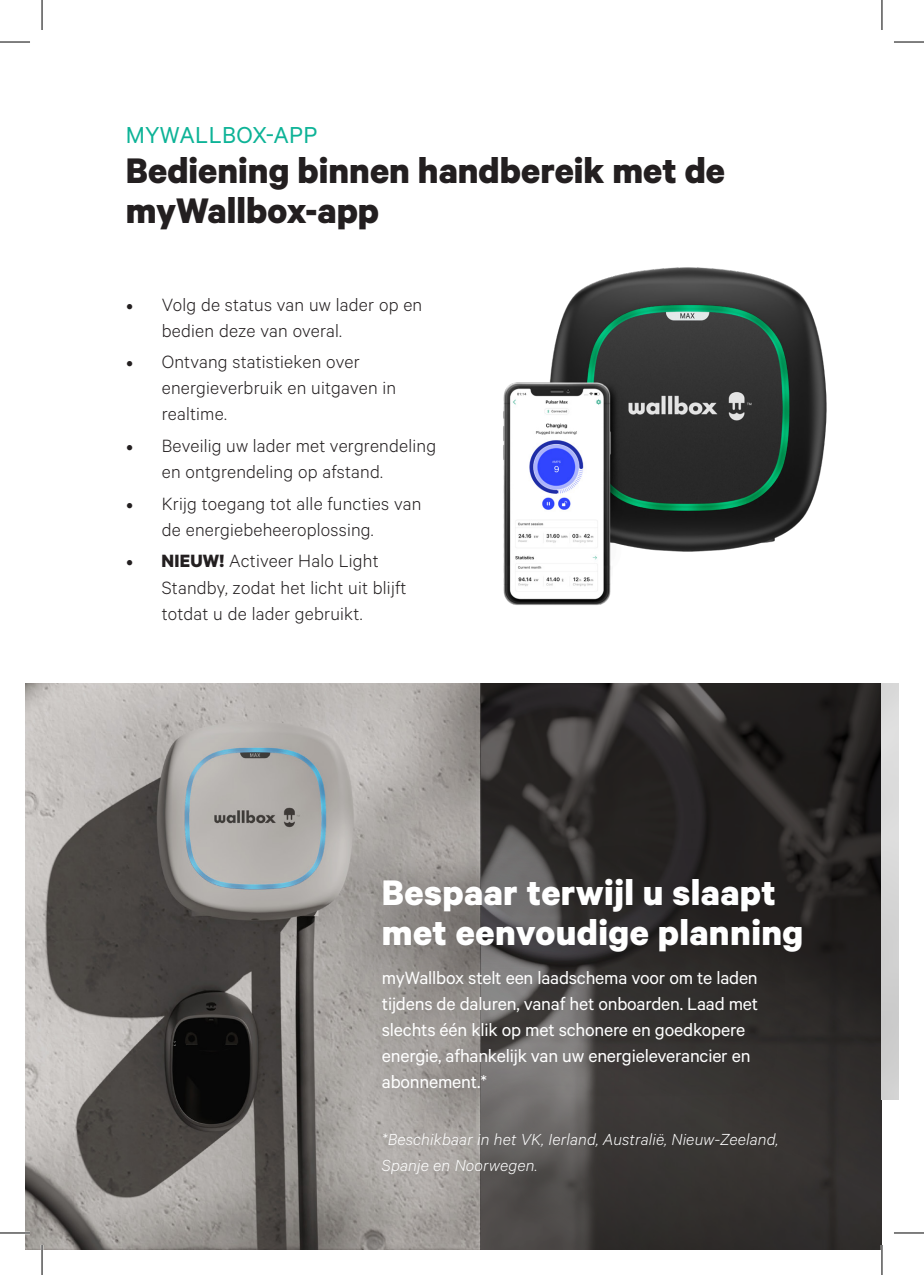
<style>
.page{position:relative;width:924px;height:1275px;background:#fff}
.page>*{position:absolute;margin:0;border:0;box-sizing:border-box;transform-origin:0 0}
.t1{font:700 40px/40px "Calibre";color:#231f20}
.t2{font:700 40px/40px "Calibre";letter-spacing:.01em;color:#fff}
.t3{font:26px "Calibre";letter-spacing:.01em;color:#0db397}
.t4{font:300 20px/26px "Calibre";letter-spacing:.01em;color:#231f20}
.t5{font:20px/26px "Calibre";letter-spacing:-.01em;color:#fff}
.t6{font:italic 300 18px/26px "Calibre";letter-spacing:.01em;color:#fff}
.s1{font-family:"Minion Pro";font-weight:400}
.s2{font-weight:700}
</style>
<div class="page">
<img style="left:25px;top:684px;width:455px;height:566px">
<img style="left:503px;top:267px;width:324px;height:338px">
<svg style="left:480px;top:684px;width:401px;height:566px"></svg>
<div style="left:347px;top:936px;width:443px;height:189px;background:#231f20;opacity:.51"></div>
<div style="left:346px;top:842px;width:491px;height:145px;background:#231f20;opacity:.51"></div>
<hr style="left:0;top:1231px;width:30px;height:3px;background:#fff">
<hr style="left:41px;top:1245px;width:2px;height:30px;background:#fff">
<hr style="left:880px;top:1245px;width:2px;height:30px;background:#fff">
<hr style="left:0;top:42px;width:30px;height:1px;background:#000">
<hr style="left:893px;top:42px;width:30px;height:1px;background:#000">
<hr style="left:0;top:1232px;width:30px;height:1px;background:#000">
<hr style="left:893px;top:1232px;width:30px;height:1px;background:#000">
<hr style="left:42px;top:0;width:1px;height:30px;background:#000">
<hr style="left:42px;top:1245px;width:1px;height:30px;background:#000">
<hr style="left:881px;top:0;width:1px;height:30px;background:#000">
<hr style="left:881px;top:1245px;width:1px;height:30px;background:#000">
<p class="t3" style="left:126px;top:120px;width:193px">MYWALLBOX-APP</p>
<p class="t1" style="left:126px;top:149px;width:600px">Bediening binnen handbereik met de myWallbox-app</p>
<p class="t4" style="left:162px;top:291px;width:262px;text-indent:-36px"><span class="s1">•</span> Volg de status van uw lader op en bedien deze van overal.</p>
<p class="t4" style="left:162px;top:348px;width:236px;text-indent:-36px"><span class="s1">•</span> Ontvang statistieken over energieverbruik en uitgaven in realtime.</p>
<p class="t4" style="left:162px;top:432px;width:276px;text-indent:-36px"><span class="s1">•</span> Beveilig uw lader met vergrendeling en ontgrendeling op afstand.</p>
<p class="t4" style="left:126px;top:490px;width:297px;text-align:center"><span class="s1">•</span> Krijg toegang tot alle functies van de energiebeheeroplossing.</p>
<p class="t4" style="left:162px;top:547px;width:246px;text-indent:-36px"><span class="s1">•</span> <span class="s2">NIEUW!</span> Activeer Halo Light<br>Standby, zodat het licht uit blijft totdat u de lader gebruikt.</p>
<p class="t2" style="left:381px;top:871px;width:423px">Bespaar terwijl u slaapt met eenvoudige planning</p>
<p class="t5" style="left:381px;top:964px;width:378px">myWallbox stelt een laadschema voor om te laden tijdens de daluren, vanaf het onboarden. Laad met slechts één klik op met schonere en goedkopere energie, afhankelijk van uw energieleverancier en abonnement.*</p>
<p class="t6" style="left:381px;top:1125px;width:398px">*Beschikbaar in het VK, Ierland, Australië, Nieuw-Zeeland,<br>Spanje en Noorwegen.</p>
</div>
